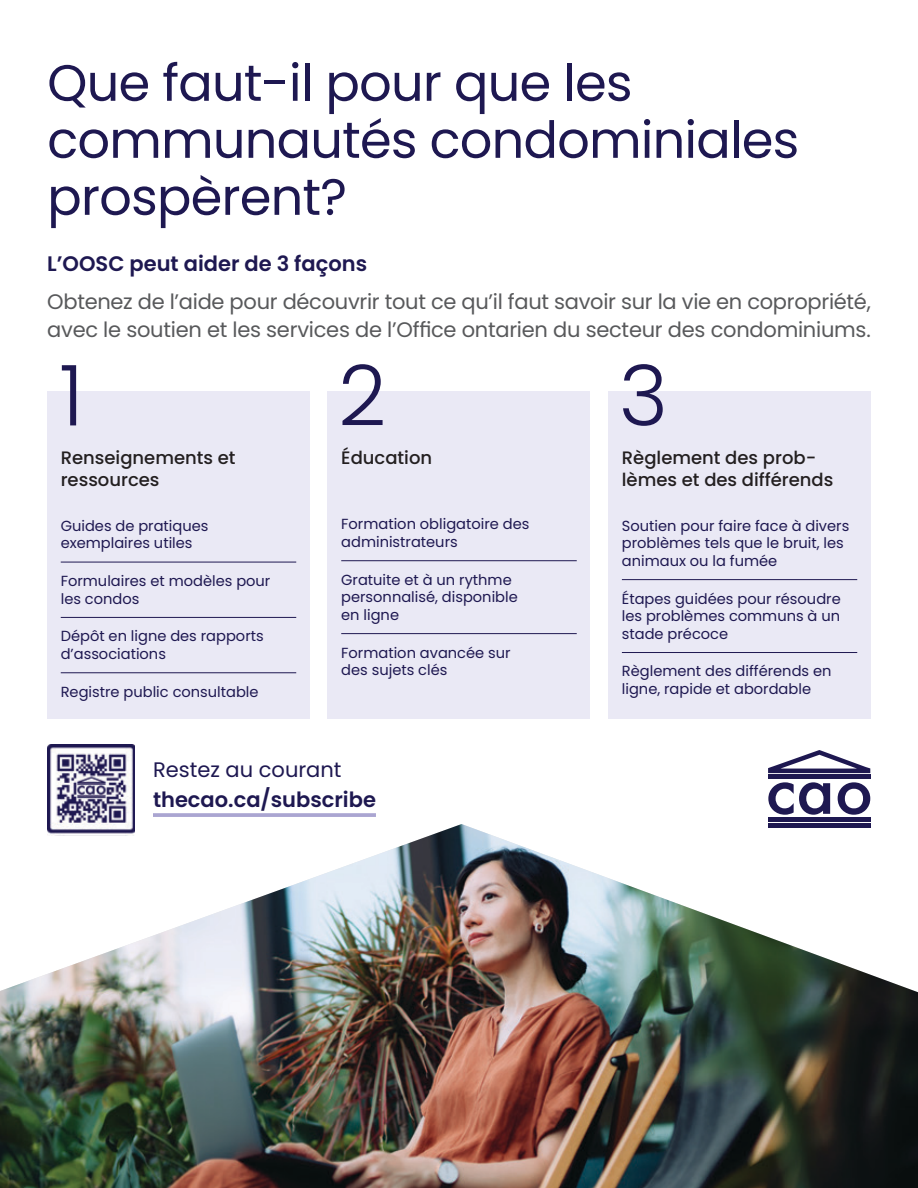
<style>
.page{position:relative;width:918px;height:1188px;background:#fff}
.page>*{position:absolute;margin:0;border:0;box-sizing:border-box;transform-origin:0 0}
.t1{font:300 84px "Poppins";color:#1e1851}
.t2{font:51px/57px "Poppins";letter-spacing:-.015em;color:#1e1851}
.t3{font:21px/28.5px "Poppins";letter-spacing:-.015em;color:#58595b}
.t4{font:600 21px "Poppins";color:#1e1851}
.t5{font:21px "Poppins";color:#1e1851}
.t6{font:500 18px/21.6px "Poppins";color:#231f20}
.t7{font:14.7px/17.5px "Poppins";color:#1e1851}
</style>
<div class="page">
<svg style="left:153px;top:813px;width:223px;height:4px"></svg>
<img style="left:47px;top:745px;width:88px;height:79px">
<svg style="left:768px;top:750px;width:102px;height:23px"></svg>
<hr style="left:768px;top:775px;width:102px;height:4px;background:#1e1851">
<hr style="left:768px;top:818px;width:102px;height:4px;background:#1e1851">
<hr style="left:768px;top:823px;width:102px;height:4px;background:#1e1851">
<svg style="left:768px;top:782px;width:62px;height:33px"></svg>
<svg style="left:838px;top:782px;width:32px;height:33px"></svg>
<div style="left:47px;top:392px;width:263px;height:327px;background:#eae9f5"></div>
<hr style="left:61px;top:562px;width:235px;height:1px;background:#1e1851">
<hr style="left:61px;top:617px;width:235px;height:1px;background:#1e1851">
<hr style="left:61px;top:672px;width:235px;height:1px;background:#1e1851">
<div style="left:328px;top:392px;width:262px;height:327px;background:#eae9f5"></div>
<hr style="left:341px;top:560px;width:236px;height:1px;background:#1e1851">
<hr style="left:341px;top:633px;width:236px;height:1px;background:#1e1851">
<div style="left:608px;top:392px;width:263px;height:327px;background:#eae9f5"></div>
<hr style="left:622px;top:579px;width:235px;height:1px;background:#1e1851">
<hr style="left:622px;top:652px;width:235px;height:1px;background:#1e1851">
<img style="left:0;top:824px;width:918px;height:364px">
<h2 class="t2" style="left:47px;top:55px;width:753px">Que faut-il pour que les communautés condominiales prospèrent?</h2>
<h3 class="t4" style="left:47px;top:252px;width:321px">L’OOSC peut aider de 3 façons</h3>
<h3 class="t3" style="left:47px;top:287px;width:825px">Obtenez de l’aide pour découvrir tout ce qu’il faut savoir sur la vie en copropriété, avec le soutien et les services de l’Office ontarien du secteur des condominiums.</h3>
<h1 class="t1" style="left:59px;top:347px;width:26px">1</h1>
<h1 class="t1" style="left:338px;top:347px;width:50px">2</h1>
<h1 class="t1" style="left:619px;top:347px;width:51px">3</h1>
<p class="t6" style="left:61px;top:447px;width:176px">Renseignements et ressources</p>
<p class="t7" style="left:61px;top:517px;width:149px">Guides de pratiques exemplaires utiles</p>
<p class="t7" style="left:61px;top:572px;width:211px">Formulaires et modèles pour les condos</p>
<p class="t7" style="left:61px;top:628px;width:205px">Dépôt en ligne des rapports d’associations</p>
<p class="t7" style="left:61px;top:683px;width:199px">Registre public consultable</p>
<p class="t6" style="left:341px;top:447px;width:92px">Éducation</p>
<p class="t7" style="left:341px;top:515px;width:190px">Formation obligatoire des administrateurs</p>
<p class="t7" style="left:341px;top:571px;width:178px">Gratuite et à un rythme personnalisé, disponible en ligne</p>
<p class="t7" style="left:341px;top:644px;width:171px">Formation avancée sur des sujets clés</p>
<h3 class="t5" style="left:153px;top:758px;width:190px">Restez au courant</h3>
<h3 class="t4" style="left:153px;top:788px;width:224px">thecao.ca/subscribe</h3>
<p class="t6" style="left:622px;top:447px;width:213px">Règlement des prob&shy;lèmes et des différends</p>
<p class="t7" style="left:622px;top:517px;width:229px">Soutien pour faire face à divers problèmes tels que le bruit, les animaux ou la fumée</p>
<p class="t7" style="left:622px;top:590px;width:220px;text-align:justify">Étapes guidées pour résoudre les problèmes communs à un stade précoce</p>
<p class="t7" style="left:622px;top:663px;width:211px">Règlement des différends en ligne, rapide et abordable</p>
</div>
